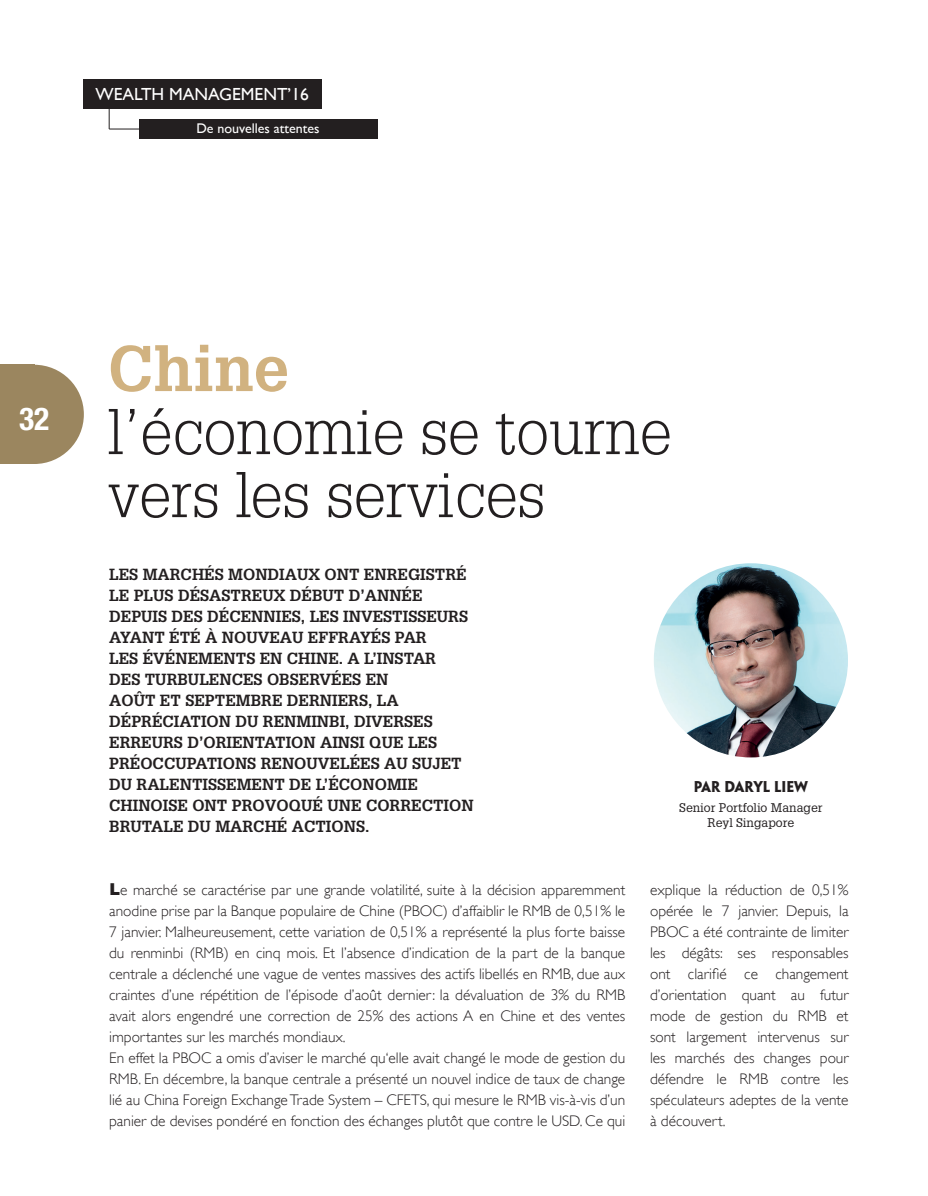
<style>
.page{position:relative;width:928px;height:1196px;background:#fff}
.page>*{position:absolute;margin:0;border:0;box-sizing:border-box;transform-origin:0 0}
.t1{font:300 63px/63px "Glypha LT Std";color:#231f20}
.t2{font:700 63px "Glypha LT Std";color:#d1b280}
.t3{font:700 condensed 31.5px "Helvetica Neue LT Std";color:#fff}
.t4{font:17.5px "Gill Sans";color:#fff}
.t5{font:700 15.75px/21px "Glypha LT Std";color:#231f20}
.t6{font:300 15.4px/21px "Gill Sans";color:#231f20}
.t7{font:14px "Gill Sans";color:#fff}
.t8{font:700 14px "Penumbra Flare Std";color:#231f20}
.t9{font:12.25px/14.7px "Glypha LT Std";color:#231f20;text-align:center}
.s1{font-weight:700;font-size:17.5px}
</style>
<div class="page">
<svg style="left:0;top:365px;width:84px;height:99px;background:#a79472"></svg>
<img style="left:654px;top:563px;width:194px;height:194px;border-radius:97px">
<svg style="left:109px;top:109px;width:1px;height:20px"></svg>
<hr style="left:109px;top:129px;width:41px;height:1px;background:#231f20">
<div style="left:83px;top:79px;width:238px;height:30px;background:#231f20"></div>
<div style="left:139px;top:119px;width:238px;height:19px;background:#231f20"></div>
<p class="t4" style="left:95px;top:84px;width:215px">WEALTH MANAGEMENT’16</p>
<p class="t7" style="left:196px;top:120px;width:125px">De nouvelles attentes</p>
<h2 class="t3" style="left:19px;top:399px;width:32px">32</h2>
<h1 class="t2" style="left:108px;top:329px;width:182px">Chine</h1>
<h1 class="t1" style="left:108px;top:401px;width:565px">l’économie se tourne vers les services</h1>
<p class="t5" style="left:109px;top:563px;width:366px">LES MARCHÉS MONDIAUX ONT ENREGISTRÉ LE PLUS DÉSASTREUX DÉBUT D’ANNÉE DEPUIS DES DÉCENNIES, LES INVESTISSEURS AYANT ÉTÉ À NOUVEAU EFFRAYÉS PAR<br>LES ÉVÉNEMENTS EN CHINE. A L’INSTAR<br>DES TURBULENCES OBSERVÉES EN<br>AOÛT ET SEPTEMBRE DERNIERS, LA DÉPRÉCIATION DU RENMINBI, DIVERSES ERREURS D’ORIENTATION AINSI QUE LES PRÉOCCUPATIONS RENOUVELÉES AU SUJET DU RALENTISSEMENT DE L’ÉCONOMIE CHINOISE ONT PROVOQUÉ UNE CORRECTION BRUTALE DU MARCHÉ ACTIONS.</p>
<p class="t8" style="left:693px;top:778px;width:116px">PAR DARYL LIEW</p>
<p class="t9" style="left:679px;top:800px;width:145px">Senior Portfolio Manager<br>Reyl Singapore</p>
<p class="t6" style="left:109px;top:879px;width:517px"><span class="s1">L</span>e marché se caractérise par une grande volatilité, suite à la décision apparemment anodine prise par la Banque populaire de Chine (PBOC) d’affaiblir le RMB de 0,51% le 7 janvier. Malheureusement, cette variation de 0,51% a représenté la plus forte baisse du renminbi (RMB) en cinq mois. Et l’absence d’indication de la part de la banque centrale a déclenché une vague de ventes massives des actifs libellés en RMB, due aux craintes d’une répétition de l’épisode d’août dernier: la dévaluation de 3% du RMB avait alors engendré une correction de 25% des actions A en Chine et des ventes importantes sur les marchés mondiaux.<br>En effet la PBOC a omis d’aviser le marché qu‘elle avait changé le mode de gestion du RMB. En décembre, la banque centrale a présenté un nouvel indice de taux de change lié au China Foreign Exchange Trade System – CFETS, qui mesure le RMB vis-à-vis d’un panier de devises pondéré en fonction des échanges plutôt que contre le USD. Ce qui</p>
<p class="t6" style="left:650px;top:879px;width:200px;text-align:justify">explique la réduction de 0,51% opérée le 7 janvier. Depuis, la PBOC a été contrainte de limiter les dégâts: ses responsables ont clarifié ce changement d’orientation quant au futur mode de gestion du RMB et sont largement intervenus sur les marchés des changes pour défendre le RMB contre les spéculateurs adeptes de la vente à découvert.</p>
</div>
